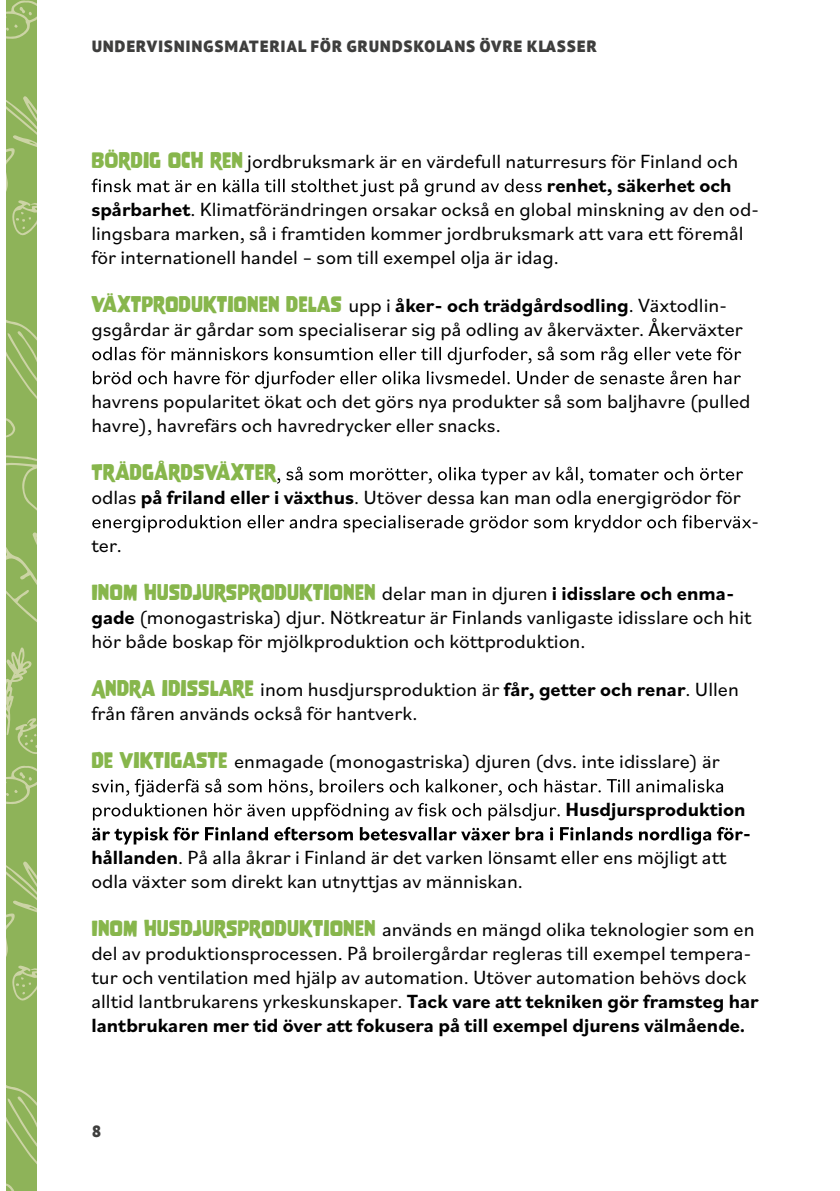
<style>
.page{position:relative;width:840px;height:1191px;background:#fff}
.page>*{position:absolute;margin:0;border:0;box-sizing:border-box;transform-origin:0 0}
.t1{font:20px/24px "Bilo";color:#000}
.t2{font:20px "Nove";color:#87b64c}
.t3{font:700 20px "Bilo";color:#000}
.t4{font:900 16.2px "PT Sans Pro";letter-spacing:.08em;color:#3e3e3d}
.s1{font-family:"Nove";color:#87b64c}
.s2{font-weight:700}
.s3{font-family:"Bilo";color:#000}
.s4{font-family:"Bilo";font-weight:700;color:#000}
</style>
<div class="page">
<div style="left:6px;top:0;width:30px;height:1191px;background:#8eb359"></div>
<svg style="left:6px;top:96px;width:30px;height:140px"></svg>
<svg style="left:6px;top:0;width:30px;height:39px"></svg>
<svg style="left:6px;top:1085px;width:30px;height:106px"></svg>
<svg style="left:6px;top:861px;width:30px;height:140px"></svg>
<svg style="left:6px;top:765px;width:30px;height:39px"></svg>
<svg style="left:6px;top:320px;width:30px;height:434px"></svg>
<svg style="left:92px;top:179px;width:449px;height:17px"></svg>
<svg style="left:92px;top:347px;width:649px;height:17px"></svg>
<svg style="left:93px;top:371px;width:647px;height:17px"></svg>
<svg style="left:277px;top:467px;width:465px;height:17px"></svg>
<svg style="left:92px;top:515px;width:658px;height:17px"></svg>
<svg style="left:92px;top:779px;width:630px;height:17px"></svg>
<svg style="left:93px;top:803px;width:466px;height:17px"></svg>
<svg style="left:92px;top:827px;width:650px;height:17px"></svg>
<p class="t4" style="left:92px;top:35px;width:506px">UNDERVISNINGSMATERIAL FÖR GRUNDSKOLANS ÖVRE KLASSER</p>
<p class="t1" style="left:91px;top:148px;width:648px"><span class="s1">BÖRDIG OCH REN</span> jordbruksmark är en värdefull naturresurs för Finland och</p>
<p class="t3" style="left:546px;top:172px;width:186px">renhet, säkerhet och</p>
<p class="t1" style="left:91px;top:196px;width:669px"><span class="s2">spårbarhet</span>. Klimatförändringen orsakar också en global minskning av den od-</p>
<p class="t1" style="left:91px;top:220px;width:653px">lingsbara marken, så i framtiden kommer jordbruksmark att vara ett föremål</p>
<p class="t1" style="left:91px;top:244px;width:468px">för internationell handel – som till exempel olja är idag.</p>
<p class="t1" style="left:91px;top:292px;width:652px"><span class="s1">VÄXTPRODUKTIONEN DELAS</span> upp i <span class="s2">åker- och trädgårdsodling</span>. Växtodlin&shy;gsgårdar är gårdar som specialiserar sig på odling av åkerväxter. Åkerväxter</p>
<p class="t1" style="left:91px;top:388px;width:660px">havrens popularitet ökat och det görs nya produkter så som baljhavre (pulled havre), havrefärs och havredrycker eller snacks.</p>
<p class="t2" style="left:91px;top:460px;width:186px">TRÄDGÅRDSVÄXTER</p>
<p class="t1" style="left:91px;top:484px;width:650px">odlas <span class="s2">på friland eller i växthus</span>. Utöver dessa kan man odla energigrödor för</p>
<p class="t1" style="left:750px;top:508px;width:10px">-</p>
<p class="t1" style="left:91px;top:532px;width:32px">ter.</p>
<p class="t2" style="left:91px;top:580px;width:644px">INOM HUSDJURSPRODUKTIONEN <span class="s3">delar man in djuren</span> <span class="s4">i idisslare och enma-</span></p>
<p class="t1" style="left:91px;top:604px;width:661px"><span class="s2">gade</span> (monogastriska) djur. Nötkreatur är Finlands vanligaste idisslare och hit hör både boskap för mjölkproduktion och köttproduktion.</p>
<p class="t1" style="left:91px;top:676px;width:648px"><span class="s1">ANDRA IDISSLARE</span> inom husdjursproduktion är <span class="s2">får, getter och renar</span>. Ullen från fåren används också för hantverk.</p>
<p class="t1" style="left:91px;top:748px;width:629px"><span class="s1">DE VIKTIGASTE</span> enmagade (monogastriska) djuren (dvs. inte idisslare) är</p>
<p class="t3" style="left:565px;top:796px;width:181px">Husdjursproduktion</p>
<p class="t3" style="left:742px;top:820px;width:10px">-</p>
<p class="t1" style="left:91px;top:844px;width:636px"><span class="s2">hållanden</span>. På alla åkrar i Finland är det varken lönsamt eller ens möjligt att</p>
<p class="t1" style="left:91px;top:868px;width:433px">odla växter som direkt kan utnyttjas av människan.</p>
<p class="t1" style="left:91px;top:916px;width:668px"><span class="s1">INOM HUSDJURSPRODUKTIONEN</span> används en mängd olika teknologier som en del av produktionsprocessen. På broilergårdar regleras till exempel tempera&shy;tur och ventilation med hjälp av automation. Utöver automation behövs dock alltid lantbrukarens yrkeskunskaper. <span class="s2">Tack vare att tekniken gör framsteg har lantbrukaren mer tid över att fokusera på till exempel djurens välmående.</span></p>
<p class="t4" style="left:91px;top:1120px;width:12px">8</p>
</div>
